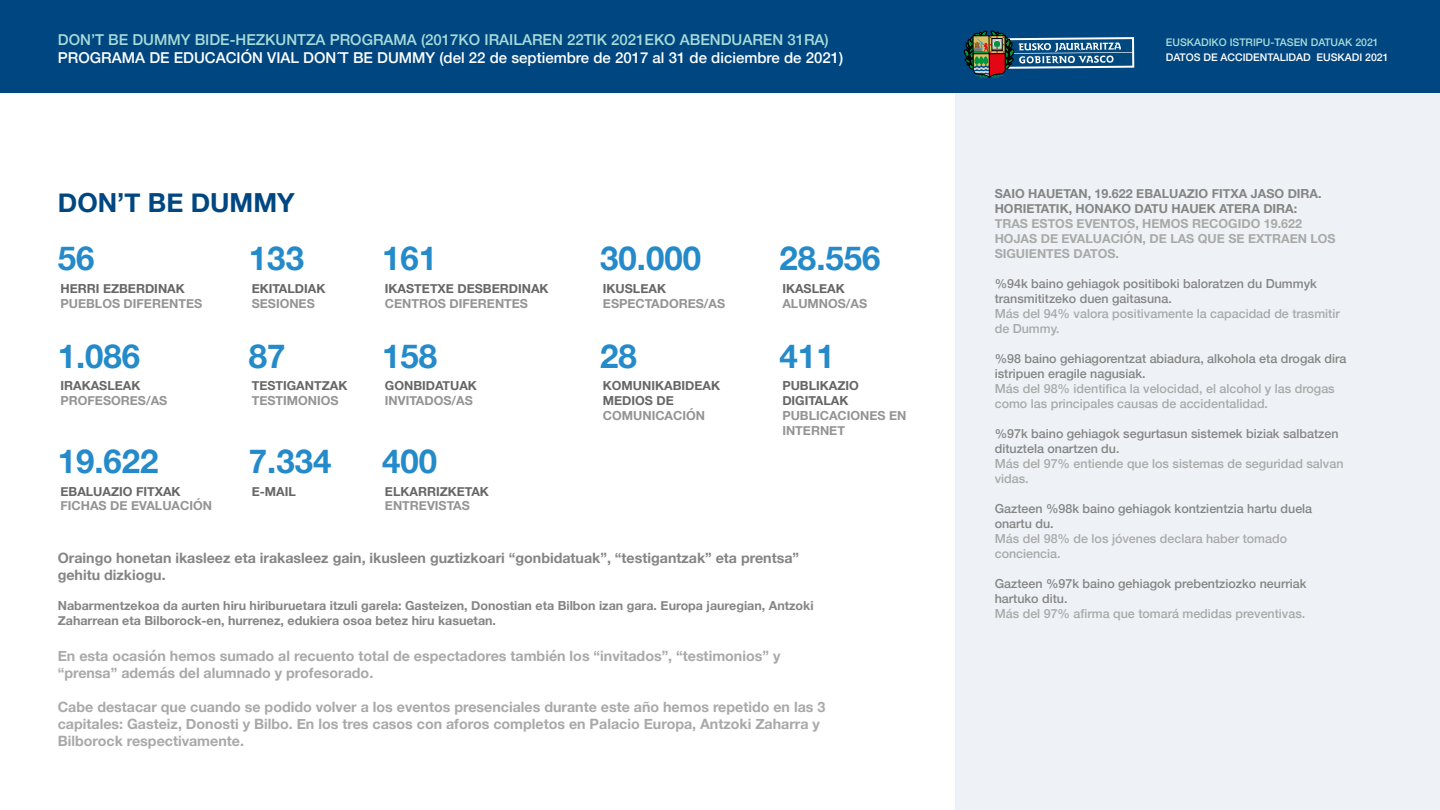
<style>
.page{position:relative;width:1440px;height:810px;background:#fff}
.page>*{position:absolute;margin:0;border:0;box-sizing:border-box;transform-origin:0 0}
.t1{font:700 33px "Helvetica Neue";color:#248ac9}
.t2{font:700 26.25px "Helvetica Neue";color:#004781}
.t3{font:500 15px "Helvetica Neue";color:#fff}
.t4{font:500 15px "Helvetica Neue";color:#a8dbd8}
.t5{font:700 14.25px/17.1px "Helvetica Neue";color:#a9a9a9}
.t6{font:700 14.25px/17.1px "Helvetica Neue";color:#858585}
.t7{font:500 12.45px/15px "Helvetica Neue";color:#858585}
.t8{font:500 12.45px/15px "Helvetica Neue";color:#a9a9a9}
.t9{font:700 12.45px/15px "Helvetica Neue";color:#858585}
.t10{font:700 12.45px "Helvetica Neue";color:#666}
.t11{font:700 12.45px "Helvetica Neue";color:#949494}
.t12{font:700 12.45px/15px "Helvetica Neue";color:#a9a9a9}
.t13{font:500 10.5px "Helvetica Neue";color:#a8dbd8}
.t14{font:500 10.5px "Helvetica Neue";color:#fff}
</style>
<div class="page">
<div style="left:0;top:0;width:1440px;height:93px;background:#004781"></div>
<svg style="left:964px;top:30px;width:170px;height:48px"></svg>
<div style="left:955px;top:87px;width:485px;height:723px;background:#eef2f6"></div>
<p class="t4" style="left:58px;top:28px;width:772px">DON’T BE DUMMY BIDE-HEZKUNTZA PROGRAMA (2017KO IRAILAREN 22TIK 2021EKO ABENDUAREN 31RA)</p>
<p class="t3" style="left:58px;top:46px;width:787px">PROGRAMA DE EDUCACIÓN VIAL DON´T BE DUMMY (del 22 de septiembre de 2017 al 31 de diciembre de 2021)</p>
<p class="t2" style="left:58px;top:182px;width:238px">DON’T BE DUMMY</p>
<p class="t1" style="left:58px;top:233px;width:38px">56</p>
<p class="t10" style="left:60px;top:278px;width:126px">HERRI EZBERDINAK</p>
<p class="t11" style="left:60px;top:293px;width:143px">PUEBLOS DIFERENTES</p>
<p class="t1" style="left:58px;top:330px;width:84px">1.086</p>
<p class="t10" style="left:60px;top:376px;width:81px">IRAKASLEAK</p>
<p class="t11" style="left:60px;top:391px;width:108px">PROFESORES/AS</p>
<p class="t1" style="left:58px;top:436px;width:102px">19.622</p>
<p class="t10" style="left:60px;top:481px;width:122px">EBALUAZIO FITXAK</p>
<p class="t11" style="left:60px;top:496px;width:153px">FICHAS DE EVALUACIÓN</p>
<p class="t1" style="left:249px;top:233px;width:57px">133</p>
<p class="t10" style="left:252px;top:278px;width:75px">EKITALDIAK</p>
<p class="t11" style="left:252px;top:293px;width:65px">SESIONES</p>
<p class="t1" style="left:249px;top:330px;width:38px">87</p>
<p class="t10" style="left:252px;top:376px;width:97px">TESTIGANTZAK</p>
<p class="t11" style="left:252px;top:391px;width:88px">TESTIMONIOS</p>
<p class="t1" style="left:249px;top:436px;width:84px">7.334</p>
<p class="t10" style="left:252px;top:481px;width:46px">E-MAIL</p>
<p class="t1" style="left:382px;top:233px;width:57px">161</p>
<p class="t10" style="left:385px;top:278px;width:165px">IKASTETXE DESBERDINAK</p>
<p class="t11" style="left:385px;top:293px;width:145px">CENTROS DIFERENTES</p>
<p class="t1" style="left:382px;top:330px;width:57px">158</p>
<p class="t10" style="left:385px;top:376px;width:94px">GONBIDATUAK</p>
<p class="t11" style="left:385px;top:391px;width:89px">INVITADOS/AS</p>
<p class="t1" style="left:382px;top:436px;width:57px">400</p>
<p class="t10" style="left:385px;top:481px;width:105px">ELKARRIZKETAK</p>
<p class="t11" style="left:385px;top:496px;width:86px">ENTREVISTAS</p>
<p class="t1" style="left:600px;top:233px;width:102px">30.000</p>
<p class="t10" style="left:603px;top:278px;width:65px">IKUSLEAK</p>
<p class="t11" style="left:603px;top:293px;width:124px">ESPECTADORES/AS</p>
<p class="t1" style="left:600px;top:330px;width:38px">28</p>
<p class="t10" style="left:603px;top:376px;width:119px">KOMUNIKABIDEAK</p>
<p class="t10" style="left:603px;top:391px;width:72px">MEDIOS DE</p>
<p class="t11" style="left:603px;top:406px;width:104px">COMUNICACIÓN</p>
<p class="t1" style="left:780px;top:233px;width:102px">28.556</p>
<p class="t10" style="left:782px;top:278px;width:64px">IKASLEAK</p>
<p class="t11" style="left:782px;top:293px;width:86px">ALUMNOS/AS</p>
<p class="t1" style="left:780px;top:330px;width:57px">411</p>
<p class="t10" style="left:782px;top:376px;width:78px">PUBLIKAZIO</p>
<p class="t10" style="left:782px;top:391px;width:68px">DIGITALAK</p>
<p class="t11" style="left:782px;top:406px;width:126px">PUBLICACIONES EN</p>
<p class="t11" style="left:782px;top:421px;width:64px">INTERNET</p>
<p class="t6" style="left:58px;top:550px;width:743px">Oraingo honetan ikasleez eta irakasleez gain, ikusleen guztizkoari “gonbidatuak”, “testigantzak” eta prentsa” gehitu dizkiogu.</p>
<p class="t9" style="left:58px;top:598px;width:757px">Nabarmentzekoa da aurten hiru hiriburuetara itzuli garela: Gasteizen, Donostian eta Bilbon izan gara. Europa jauregian, Antzoki<br>Zaharrean eta Bilborock-en, hurrenez, edukiera osoa betez hiru kasuetan.</p>
<p class="t5" style="left:58px;top:648px;width:724px">En esta ocasión hemos sumado al recuento total de espectadores también los “invitados”, “testimonios” y “prensa” además del alumnado y profesorado.</p>
<p class="t5" style="left:58px;top:699px;width:769px">Cabe destacar que cuando se podido volver a los eventos presenciales durante este año hemos repetido en las 3 capitales: Gasteiz, Donosti y Bilbo. En los tres casos con aforos completos en Palacio Europa, Antzoki Zaharra y<br>Bilborock respectivamente.</p>
<p class="t13" style="left:1166px;top:34px;width:214px">EUSKADIKO ISTRIPU-TASEN DATUAK 2021</p>
<p class="t14" style="left:1166px;top:49px;width:224px">DATOS DE ACCIDENTALIDAD EUSKADI 2021</p>
<p class="t9" style="left:995px;top:187px;width:328px">SAIO HAUETAN, 19.622 EBALUAZIO FITXA JASO DIRA.<br>HORIETATIK, HONAKO DATU HAUEK ATERA DIRA:</p>
<p class="t12" style="left:995px;top:217px;width:342px">TRAS ESTOS EVENTOS, HEMOS RECOGIDO 19.622<br>HOJAS DE EVALUACIÓN, DE LAS QUE SE EXTRAEN LOS<br>SIGUIENTES DATOS.</p>
<p class="t7" style="left:995px;top:275px;width:324px">%94k baino gehiagok positiboki baloratzen du Dummyk transmititzeko duen gaitasuna.</p>
<p class="t8" style="left:995px;top:305px;width:347px">Más del 94% valora positivamente la capacidad de trasmitir de Dummy.</p>
<p class="t7" style="left:995px;top:350px;width:353px">%98 baino gehiagorentzat abiadura, alkohola eta drogak dira istripuen eragile nagusiak.</p>
<p class="t8" style="left:995px;top:380px;width:342px">Más del 98% identifica la velocidad, el alcohol y las drogas como las principales causas de accidentalidad.</p>
<p class="t7" style="left:995px;top:425px;width:345px">%97k baino gehiagok segurtasun sistemek biziak salbatzen dituztela onartzen du.</p>
<p class="t8" style="left:995px;top:455px;width:350px">Más del 97% entiende que los sistemas de seguridad salvan vidas.</p>
<p class="t7" style="left:995px;top:500px;width:319px">Gazteen %98k baino gehiagok kontzientzia hartu duela onartu du.</p>
<p class="t8" style="left:995px;top:530px;width:294px">Más del 98% de los jóvenes declara haber tomado conciencia.</p>
<p class="t7" style="left:995px;top:575px;width:313px">Gazteen %97k baino gehiagok prebentziozko neurriak hartuko ditu.</p>
<p class="t8" style="left:995px;top:605px;width:312px">Más del 97% afirma que tomará medidas preventivas.</p>
</div>
